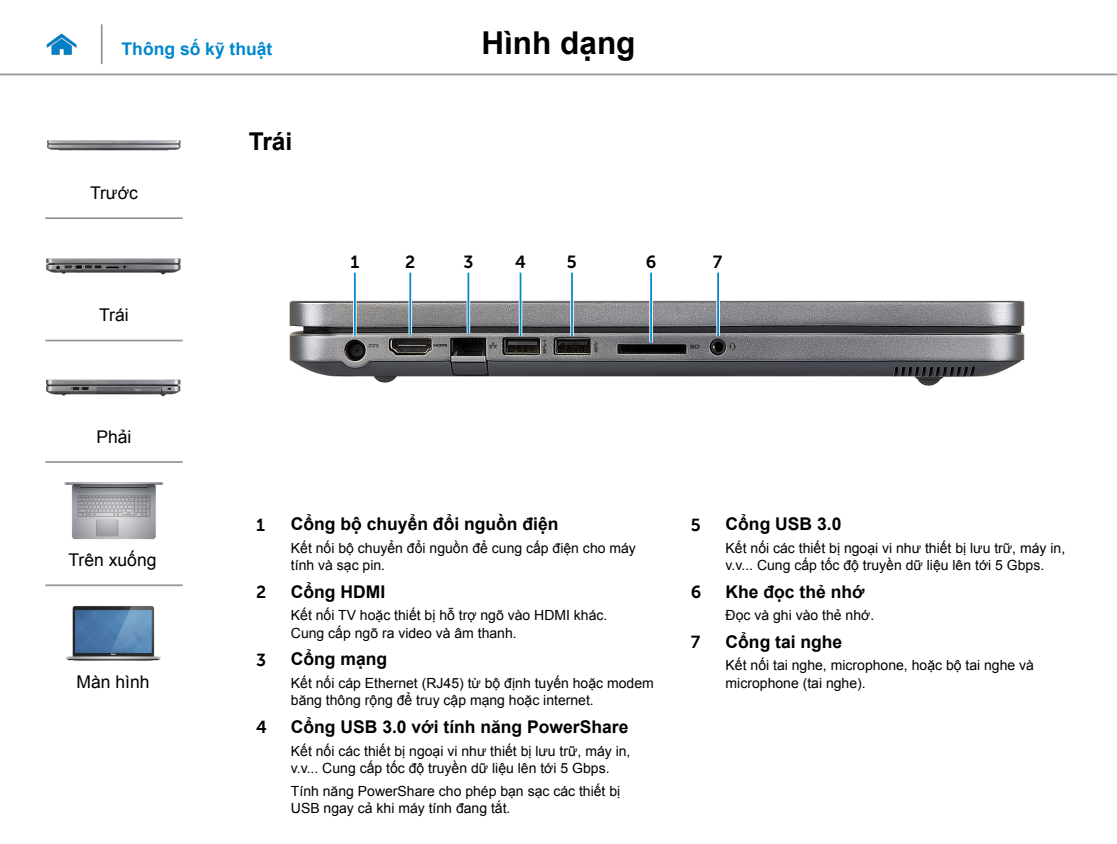
<style>
.page{position:relative;width:1117px;height:844px;background:#fff}
.page>*{position:absolute;margin:0;border:0;box-sizing:border-box;transform-origin:0 0}
.t1{font:700 31.5px "Arial";color:#000}
.Head2{font:700 24.5px "Arial";color:#000}
.Callout_Head{font:700 17.5px "Arial";color:#000}
.t2{font:17.5px "Arial";color:#000}
.t3{font:700 17.5px "Arial";color:#0087cc}
.Callout_Head-2{font:700 17.5px "Museo Sans For Dell";color:#000}
.Callout-L{font:17.5px "Museo Sans For Dell 700";color:#000}
.Callout_description{font:14px/17.5px "Arial";color:#000}
</style>
<div class="page">
<hr style="left:0;top:74px;width:1116px;height:1px;background:#939598">
<img style="left:46px;top:33px;width:31px;height:23px">
<img style="left:289px;top:300px;width:736px;height:86px">
<hr style="left:353px;top:272px;width:3px;height:63px;background:#fff">
<hr style="left:354px;top:272px;width:1px;height:63px;background:#0087cc">
<svg style="left:408px;top:272px;width:4px;height:62px"></svg>
<hr style="left:409px;top:272px;width:2px;height:62px;background:#0087cc">
<svg style="left:466px;top:272px;width:4px;height:62px"></svg>
<hr style="left:467px;top:272px;width:2px;height:62px;background:#0087cc">
<svg style="left:518px;top:272px;width:4px;height:64px"></svg>
<hr style="left:519px;top:272px;width:2px;height:64px;background:#0087cc">
<hr style="left:570px;top:272px;width:3px;height:64px;background:#fff">
<hr style="left:571px;top:272px;width:1px;height:64px;background:#0087cc">
<hr style="left:649px;top:272px;width:3px;height:70px;background:#fff">
<hr style="left:650px;top:272px;width:1px;height:70px;background:#0087cc">
<hr style="left:716px;top:272px;width:3px;height:64px;background:#fff">
<hr style="left:717px;top:272px;width:1px;height:64px;background:#0087cc">
<hr style="left:101px;top:24px;width:2px;height:40px;background:#939598">
<img style="left:47px;top:140px;width:134px;height:11px">
<img style="left:46px;top:258px;width:135px;height:17px">
<img style="left:46px;top:379px;width:135px;height:18px">
<img style="left:64px;top:482px;width:100px;height:58px">
<img style="left:66px;top:605px;width:95px;height:56px">
<hr style="left:45px;top:217px;width:138px;height:2px;background:#939598">
<hr style="left:45px;top:339px;width:138px;height:2px;background:#939598">
<hr style="left:45px;top:461px;width:138px;height:2px;background:#939598">
<hr style="left:45px;top:584px;width:138px;height:2px;background:#939598">
<p class="t3" style="left:122px;top:37px;width:152px">Thông số kỹ thuật</p>
<h1 class="t1" style="left:481px;top:22px;width:156px">Hình dạng</h1>
<p class="t2" style="left:90px;top:181px;width:49px">Trước</p>
<p class="t2" style="left:99px;top:303px;width:31px">Trái</p>
<p class="t2" style="left:96px;top:425px;width:37px">Phải</p>
<p class="t2" style="left:69px;top:548px;width:89px">Trên xuống</p>
<p class="t2" style="left:76px;top:670px;width:74px">Màn hình</p>
<p class="Head2" style="left:249px;top:125px;width:45px">Trái</p>
<p class="Callout-L" style="left:350px;top:252px;width:10px">1</p>
<p class="Callout-L" style="left:405px;top:252px;width:12px">2</p>
<p class="Callout-L" style="left:463px;top:252px;width:12px">3</p>
<p class="Callout-L" style="left:515px;top:252px;width:12px">4</p>
<p class="Callout-L" style="left:566px;top:252px;width:11px">5</p>
<p class="Callout-L" style="left:645px;top:252px;width:12px">6</p>
<p class="Callout-L" style="left:712px;top:252px;width:11px">7</p>
<p class="Callout_Head-2" style="left:256px;top:514px;width:10px">1</p>
<p class="Callout_Head" style="left:291px;top:512px;width:269px">Cổng bộ chuyển đổi nguồn điện</p>
<p class="Callout_description" style="left:291px;top:539px;width:346px">Kết nối bộ chuyển đổi nguồn để cung cấp điện cho máy tính và sạc pin.</p>
<p class="Callout_Head-2" style="left:256px;top:582px;width:12px">2</p>
<p class="Callout_Head" style="left:291px;top:580px;width:96px">Cổng HDMI</p>
<p class="Callout_description" style="left:291px;top:606px;width:318px">Kết nối TV hoặc thiết bị hỗ trợ ngõ vào HDMI khác.<br>Cung cấp ngõ ra video và âm thanh.</p>
<p class="Callout_Head-2" style="left:256px;top:650px;width:12px">3</p>
<p class="Callout_Head" style="left:291px;top:647px;width:98px">Cổng mạng</p>
<p class="Callout_description" style="left:291px;top:674px;width:364px">Kết nối cáp Ethernet (RJ45) từ bộ định tuyến hoặc modem băng thông rộng để truy cập mạng hoặc internet.</p>
<p class="Callout_Head-2" style="left:256px;top:717px;width:12px">4</p>
<p class="Callout_Head" style="left:291px;top:715px;width:339px">Cổng USB 3.0 với tính năng PowerShare</p>
<p class="Callout_description" style="left:291px;top:741px;width:341px">Kết nối các thiết bị ngoại vi như thiết bị lưu trữ, máy in, v.v... Cung cấp tốc độ truyền dữ liệu lên tới 5 Gbps.</p>
<p class="Callout_description" style="left:291px;top:781px;width:331px">Tính năng PowerShare cho phép bạn sạc các thiết bị<br>USB ngay cả khi máy tính đang tắt.</p>
<p class="Callout_Head-2" style="left:690px;top:514px;width:11px">5</p>
<p class="Callout_Head" style="left:725px;top:512px;width:117px">Cổng USB 3.0</p>
<p class="Callout_description" style="left:725px;top:539px;width:341px">Kết nối các thiết bị ngoại vi như thiết bị lưu trữ, máy in, v.v... Cung cấp tốc độ truyền dữ liệu lên tới 5 Gbps.</p>
<p class="Callout_Head-2" style="left:690px;top:582px;width:12px">6</p>
<p class="Callout_Head" style="left:725px;top:580px;width:140px">Khe đọc thẻ nhớ</p>
<p class="Callout_description" style="left:725px;top:606px;width:150px">Đọc và ghi vào thẻ nhớ.</p>
<p class="Callout_Head-2" style="left:690px;top:632px;width:11px">7</p>
<p class="Callout_Head" style="left:725px;top:630px;width:118px">Cổng tai nghe</p>
<p class="Callout_description" style="left:725px;top:656px;width:310px">Kết nối tai nghe, microphone, hoặc bộ tai nghe và microphone (tai nghe).</p>
</div>
